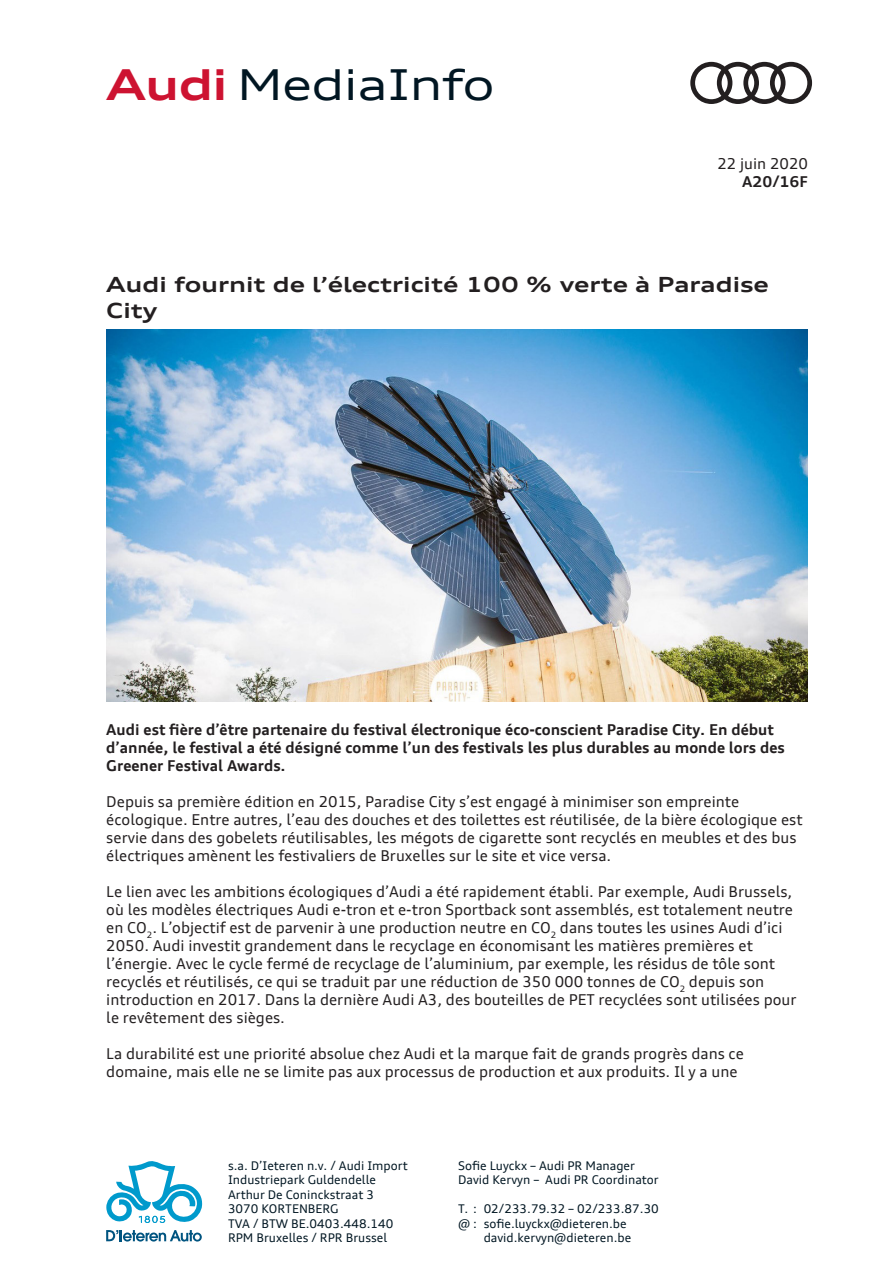
<style>
.page{position:relative;width:893px;height:1263px;background:#fff}
.page>*{position:absolute;margin:0;border:0;box-sizing:border-box;transform-origin:0 0}
.t1{font:expanded 42.75px "Audi Type";letter-spacing:-.015em;color:#011622}
.Headline{font:700 expanded 21px/25.2px "Audi Type";color:#231f20}
.Body{font:15px/18px "Audi Type";color:#231f20}
.Intro{font:700 15px/18px "Audi Type";color:#231f20}
.t2{font:12px/14.4px "Audi Type";color:#011622}
.s1{font-weight:700;color:#cd1331}
</style>
<div class="page">
<svg style="left:106px;top:1161px;width:96px;height:62px"></svg>
<svg style="left:106px;top:1230px;width:96px;height:11px"></svg>
<svg style="left:690px;top:62px;width:122px;height:42px"></svg>
<img style="left:106px;top:330px;width:702px;height:372px">
<h1 class="t1" style="left:106px;top:58px;width:390px"><span class="s1">Audi</span> MediaInfo</h1>
<p class="Body" style="left:717px;top:154px;width:92px">22 juin 2020</p>
<p class="Intro" style="left:742px;top:172px;width:67px">A20/16F</p>
<p class="Headline" style="left:106px;top:272px;width:664px">Audi fournit de l’électricité 100 % verte à Paradise<br>City</p>
<p class="Intro" style="left:106px;top:720px;width:680px">Audi est fière d’être partenaire du festival électronique éco-conscient Paradise City. En début d’année, le festival a été désigné comme l’un des festivals les plus durables au monde lors des<br>Greener Festival Awards.</p>
<p class="Body" style="left:106px;top:792px;width:698px">Depuis sa première édition en 2015, Paradise City s’est engagé à minimiser son empreinte écologique. Entre autres, l’eau des douches et des toilettes est réutilisée, de la bière écologique est servie dans des gobelets réutilisables, les mégots de cigarette sont recyclés en meubles et des bus électriques amènent les festivaliers de Bruxelles sur le site et vice versa.</p>
<p class="Body" style="left:106px;top:882px;width:692px">Le lien avec les ambitions écologiques d’Audi a été rapidement établi. Par exemple, Audi Brussels, où les modèles électriques Audi e-tron et e-tron Sportback sont assemblés, est totalement neutre en CO<sub>2</sub>. L’objectif est de parvenir à une production neutre en CO<sub>2</sub> dans toutes les usines Audi d’ici 2050. Audi investit grandement dans le recyclage en économisant les matières premières et l’énergie. Avec le cycle fermé de recyclage de l’aluminium, par exemple, les résidus de tôle sont recyclés et réutilisés, ce qui se traduit par une réduction de 350 000 tonnes de CO<sub>2</sub> depuis son introduction en 2017. Dans la dernière Audi A3, des bouteilles de PET recyclées sont utilisées pour le revêtement des sièges.</p>
<p class="Body" style="left:106px;top:1044px;width:639px">La durabilité est une priorité absolue chez Audi et la marque fait de grands progrès dans ce domaine, mais elle ne se limite pas aux processus de production et aux produits. Il y a une</p>
<p class="t2" style="left:228px;top:1158px;width:181px">s.a. D’Ieteren n.v. / Audi Import<br>Industriepark Guldendelle<br>Arthur De Coninckstraat 3<br>3070 KORTENBERG<br>TVA / BTW BE.0403.448.140<br>RPM Bruxelles / RPR Brussel</p>
<p class="t2" style="left:458px;top:1158px;width:202px">Sofie Luyckx – Audi PR Manager<br>David Kervyn – Audi PR Coordinator</p>
<p class="t2" style="left:458px;top:1201px;width:202px">T. : 02/233.79.32 – 02/233.87.30</p>
<p class="t2" style="left:458px;top:1216px;width:170px">@ : sofie.luyckx@dieteren.be</p>
<p class="t2" style="left:484px;top:1230px;width:149px">david.kervyn@dieteren.be</p>
</div>
